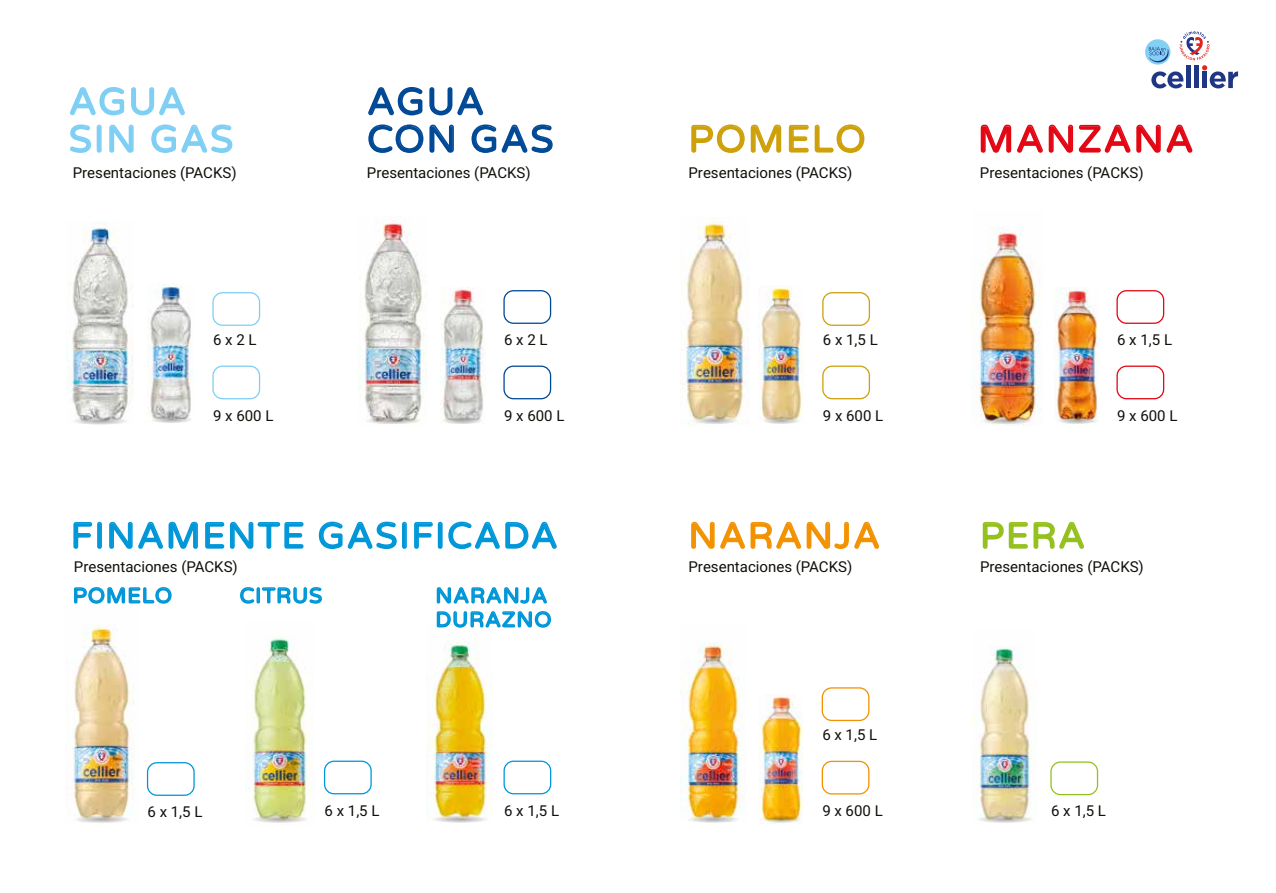
<style>
.page{position:relative;width:1276px;height:893px;background:#fff}
.page>*{position:absolute;margin:0;border:0;box-sizing:border-box;transform-origin:0 0}
.t1{font:37.5px/37.5px "Varela Round";letter-spacing:.05em;color:#7fcff5}
.t2{font:37.5px/37.5px "Varela Round";letter-spacing:.05em;color:#004996}
.t3{font:37.5px "Varela Round";letter-spacing:.05em;color:#e30613}
.t4{font:37.5px "Varela Round";letter-spacing:.05em;color:#cea009}
.t5{font:36px "Varela Round";letter-spacing:.05em;color:#0097d9}
.t6{font:36px "Varela Round";letter-spacing:.05em;color:#f39200}
.t7{font:36px "Varela Round";color:#95c11f}
.t8{font:21px/24px "Varela Round";letter-spacing:.05em;color:#0097d9}
.t9{font:15px "Heebo";color:#12100b}
</style>
<div class="page">
<svg style="left:691px;top:124px;width:174px;height:29px"></svg>
<div style="left:822px;top:292px;width:48px;height:34px;border:1px solid #cea009;border-radius:9px"></div>
<div style="left:822px;top:366px;width:48px;height:33px;border:1px solid #cea009;border-radius:9px"></div>
<div style="left:821px;top:687px;width:48px;height:34px;border:1px solid #f39200;border-radius:9px"></div>
<div style="left:821px;top:761px;width:48px;height:33px;border:1px solid #f39200;border-radius:9px"></div>
<div style="left:1116px;top:290px;width:48px;height:34px;border:1px solid #e30613;border-radius:9px"></div>
<div style="left:1116px;top:366px;width:48px;height:33px;border:1px solid #e30613;border-radius:9px"></div>
<svg style="left:980px;top:124px;width:213px;height:29px"></svg>
<svg style="left:691px;top:521px;width:188px;height:28px"></svg>
<div style="left:1050px;top:761px;width:48px;height:34px;border:1px solid #95c11f;border-radius:9px"></div>
<svg style="left:240px;top:587px;width:82px;height:17px"></svg>
<svg style="left:982px;top:521px;width:102px;height:28px"></svg>
<svg style="left:70px;top:87px;width:115px;height:29px"></svg>
<svg style="left:70px;top:124px;width:64px;height:29px"></svg>
<svg style="left:151px;top:124px;width:82px;height:29px"></svg>
<div style="left:212px;top:292px;width:48px;height:34px;border:1px solid #7fcff5;border-radius:9px"></div>
<div style="left:212px;top:366px;width:48px;height:33px;border:1px solid #7fcff5;border-radius:9px"></div>
<div style="left:503px;top:290px;width:48px;height:34px;border:1px solid #004996;border-radius:9px"></div>
<div style="left:503px;top:366px;width:48px;height:33px;border:1px solid #004996;border-radius:9px"></div>
<svg style="left:368px;top:87px;width:116px;height:29px"></svg>
<svg style="left:368px;top:124px;width:86px;height:29px"></svg>
<svg style="left:471px;top:124px;width:82px;height:29px"></svg>
<div style="left:147px;top:762px;width:48px;height:34px;border:1px solid #0097d9;border-radius:9px"></div>
<div style="left:324px;top:761px;width:48px;height:33px;border:1px solid #0097d9;border-radius:9px"></div>
<div style="left:503px;top:761px;width:48px;height:33px;border:1px solid #0097d9;border-radius:9px"></div>
<svg style="left:73px;top:521px;width:231px;height:28px"></svg>
<svg style="left:318px;top:521px;width:239px;height:28px"></svg>
<img style="left:358px;top:220px;width:69px;height:204px">
<img style="left:66px;top:223px;width:68px;height:195px">
<img style="left:440px;top:287px;width:45px;height:131px">
<img style="left:148px;top:283px;width:46px;height:134px">
<img style="left:245px;top:637px;width:69px;height:188px">
<img style="left:972px;top:227px;width:69px;height:199px">
<img style="left:1054px;top:287px;width:45px;height:131px">
<img style="left:680px;top:642px;width:65px;height:174px">
<img style="left:760px;top:694px;width:43px;height:129px">
<img style="left:427px;top:641px;width:65px;height:176px">
<img style="left:972px;top:647px;width:65px;height:169px">
<img style="left:65px;top:624px;width:70px;height:199px">
<img style="left:680px;top:218px;width:69px;height:206px">
<img style="left:758px;top:286px;width:45px;height:133px">
<svg style="left:436px;top:587px;width:115px;height:41px"></svg>
<svg style="left:74px;top:587px;width:98px;height:17px"></svg>
<svg style="left:68px;top:417px;width:64px;height:8px"></svg>
<svg style="left:148px;top:415px;width:46px;height:8px"></svg>
<svg style="left:361px;top:416px;width:64px;height:8px"></svg>
<svg style="left:438px;top:416px;width:47px;height:8px"></svg>
<svg style="left:69px;top:815px;width:65px;height:8px"></svg>
<svg style="left:247px;top:815px;width:64px;height:8px"></svg>
<svg style="left:427px;top:815px;width:65px;height:8px"></svg>
<svg style="left:684px;top:815px;width:58px;height:8px"></svg>
<svg style="left:760px;top:815px;width:43px;height:8px"></svg>
<svg style="left:972px;top:815px;width:64px;height:8px"></svg>
<svg style="left:689px;top:416px;width:51px;height:8px"></svg>
<svg style="left:759px;top:416px;width:42px;height:8px"></svg>
<svg style="left:977px;top:416px;width:57px;height:8px"></svg>
<svg style="left:1054px;top:416px;width:45px;height:8px"></svg>
<div style="left:1145px;top:39px;width:25px;height:26px;background:#83d0f5;border-radius:50%"></div>
<svg style="left:1148px;top:31px;width:90px;height:57px"></svg>
<h1 class="t1" style="left:69px;top:82px;width:166px">AGUA<br>SIN GAS</h1>
<h1 class="t2" style="left:367px;top:82px;width:188px">AGUA<br>CON GAS</h1>
<p class="t9" style="left:73px;top:162px;width:165px">Presentaciones (PACKS)</p>
<p class="t9" style="left:367px;top:162px;width:165px">Presentaciones (PACKS)</p>
<p class="t9" style="left:213px;top:329px;width:45px">6 x 2 L</p>
<p class="t9" style="left:213px;top:405px;width:62px">9 x 600 L</p>
<p class="t9" style="left:504px;top:329px;width:45px">6 x 2 L</p>
<p class="t9" style="left:504px;top:405px;width:62px">9 x 600 L</p>
<h2 class="t5" style="left:71px;top:511px;width:488px">FINAMENTE GASIFICADA</h2>
<p class="t9" style="left:74px;top:556px;width:165px">Presentaciones (PACKS)</p>
<h3 class="t8" style="left:435px;top:583px;width:117px">NARANJA<br>DURAZNO</h3>
<h3 class="t8" style="left:73px;top:583px;width:101px">POMELO</h3>
<h3 class="t8" style="left:240px;top:583px;width:84px">CITRUS</h3>
<p class="t9" style="left:148px;top:801px;width:56px">6 x 1,5 L</p>
<p class="t9" style="left:324px;top:800px;width:56px">6 x 1,5 L</p>
<p class="t9" style="left:504px;top:800px;width:56px">6 x 1,5 L</p>
<h1 class="t4" style="left:688px;top:113px;width:179px">POMELO</h1>
<p class="t9" style="left:688px;top:162px;width:165px">Presentaciones (PACKS)</p>
<p class="t9" style="left:823px;top:329px;width:56px">6 x 1,5 L</p>
<p class="t9" style="left:823px;top:405px;width:62px">9 x 600 L</p>
<h2 class="t6" style="left:688px;top:511px;width:193px">NARANJA</h2>
<p class="t9" style="left:688px;top:556px;width:165px">Presentaciones (PACKS)</p>
<p class="t9" style="left:822px;top:724px;width:56px">6 x 1,5 L</p>
<p class="t9" style="left:822px;top:800px;width:62px">9 x 600 L</p>
<h1 class="t3" style="left:978px;top:113px;width:217px">MANZANA</h1>
<p class="t9" style="left:980px;top:162px;width:165px">Presentaciones (PACKS)</p>
<p class="t9" style="left:1117px;top:329px;width:56px">6 x 1,5 L</p>
<p class="t9" style="left:1117px;top:405px;width:62px">9 x 600 L</p>
<h2 class="t7" style="left:980px;top:511px;width:107px">PERA</h2>
<p class="t9" style="left:980px;top:556px;width:165px">Presentaciones (PACKS)</p>
<p class="t9" style="left:1051px;top:801px;width:56px">6 x 1,5 L</p>
</div>
